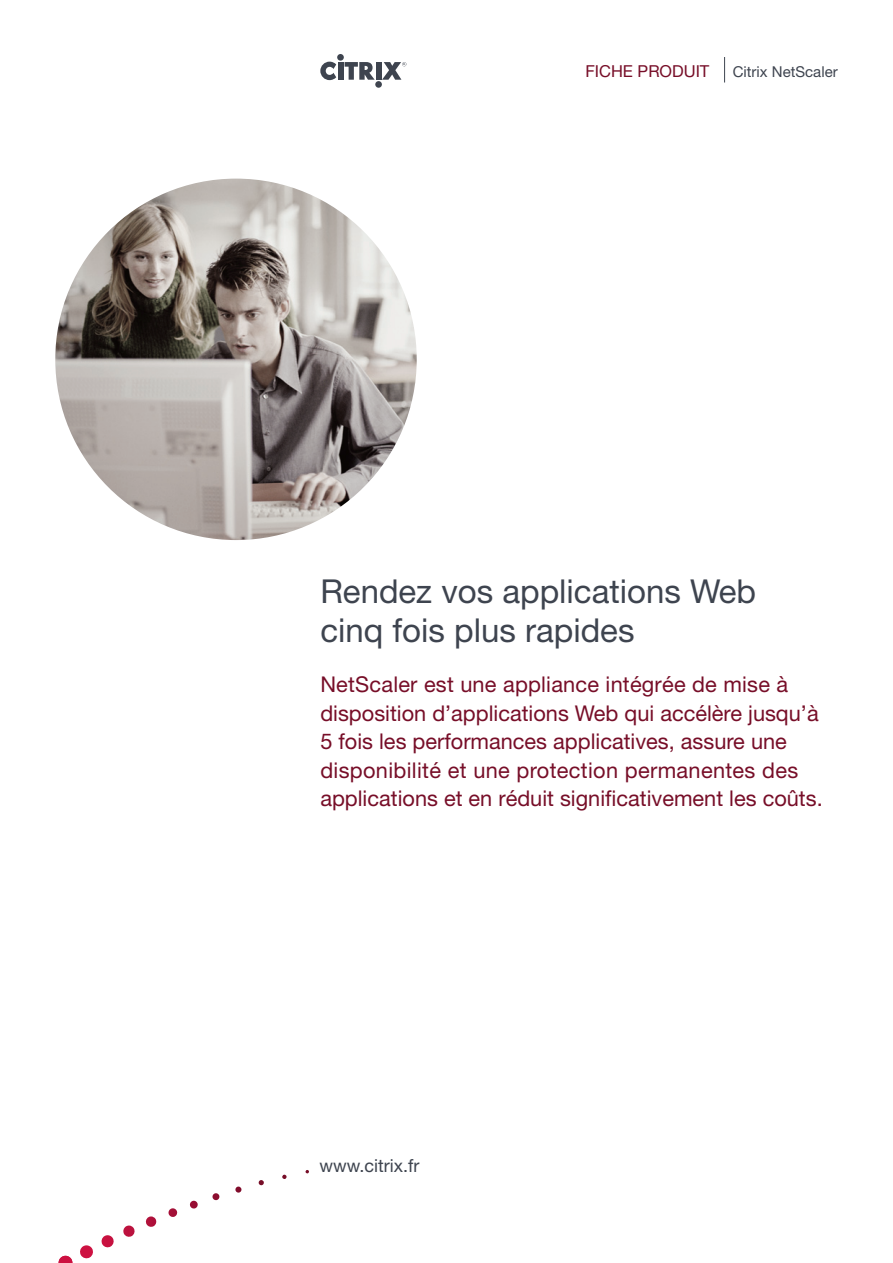
<style>
.page{position:relative;width:893px;height:1263px;background:#fff}
.page>*{position:absolute;margin:0;border:0;box-sizing:border-box;transform-origin:0 0}
.t1{font:33px/39px "Helvetica Neue";color:#3e444f}
.t2{font:21.75px/28.5px "Helvetica Neue";color:#770e28}
.t3{font:18px "Helvetica Neue";color:#3e444f}
.t4{font:16.5px "Helvetica Neue";color:#770e28}
.t5{font:15px "Helvetica Neue";color:#3e444f}
</style>
<div class="page">
<img style="left:55px;top:179px;width:362px;height:361px;border-radius:181px">
<div style="left:376px;top:62px;width:5px;height:18px;background:#3e444f"></div>
<svg style="left:382px;top:62px;width:24px;height:18px"></svg>
<div style="left:338px;top:62px;width:5px;height:18px;background:#3e444f"></div>
<svg style="left:320px;top:62px;width:16px;height:18px"></svg>
<svg style="left:345px;top:62px;width:30px;height:18px"></svg>
<div style="left:337px;top:54px;width:7px;height:7px;background:#3e444f;border-radius:50%"></div>
<div style="left:375px;top:81px;width:7px;height:7px;background:#3e444f;border-radius:50%"></div>
<svg style="left:80px;top:1245px;width:13px;height:14px"></svg>
<svg style="left:101px;top:1235px;width:13px;height:13px"></svg>
<svg style="left:123px;top:1225px;width:12px;height:12px"></svg>
<svg style="left:145px;top:1216px;width:12px;height:11px"></svg>
<svg style="left:168px;top:1208px;width:10px;height:9px"></svg>
<svg style="left:190px;top:1201px;width:8px;height:8px"></svg>
<svg style="left:212px;top:1193px;width:8px;height:7px"></svg>
<svg style="left:235px;top:1186px;width:7px;height:7px"></svg>
<svg style="left:258px;top:1180px;width:6px;height:5px"></svg>
<svg style="left:282px;top:1175px;width:5px;height:4px"></svg>
<svg style="left:305px;top:1170px;width:4px;height:3px"></svg>
<svg style="left:58px;top:1256px;width:14px;height:7px"></svg>
<svg style="left:724px;top:57px;width:1px;height:26px"></svg>
<p class="t4" style="left:585px;top:61px;width:126px">FICHE PRODUIT</p>
<p class="t5" style="left:733px;top:62px;width:106px">Citrix NetScaler</p>
<h1 class="t1" style="left:320px;top:572px;width:437px">Rendez vos applications Web cinq fois plus rapides</h1>
<p class="t2" style="left:320px;top:670px;width:504px">NetScaler est une appliance intégrée de mise à disposition d’applications Web qui accélère jusqu’à 5 fois les performances applicatives, assure une disponibilité et une protection permanentes des applications et en réduit significativement les coûts.</p>
<p class="t3" style="left:320px;top:1155px;width:101px">www.citrix.fr</p>
</div>
